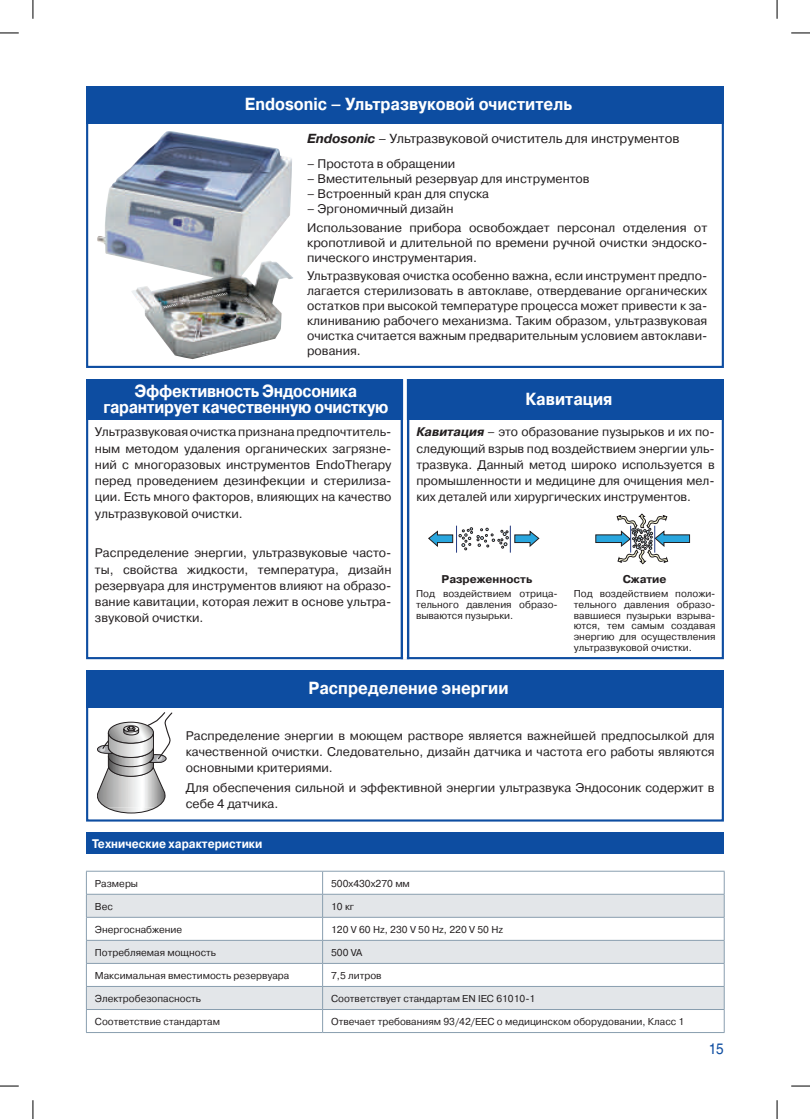
<style>
.page{position:relative;width:810px;height:1119px;background:#fff}
.page>*{position:absolute;margin:0;border:0;box-sizing:border-box;transform-origin:0 0}
.t1{font:700 17.5px "Pragmatica C";color:#fff;scale:.9 1}
.t2{font:700 17.5px/16.2px "Pragmatica C";letter-spacing:-.02em;color:#fff;text-align:center;scale:.88 1}
.t3{font:15px "Helios C";color:#0d4da1;scale:.9 1}
.t4{font:13.12px "Pragmatica C";color:#231f20}
.t5{font:12.5px/16.2px "Pragmatica C";color:#231f20;text-align:justify}
.t6{font:700 12.5px "Pragmatica C";color:#fff;scale:.9 1}
.t7{font:700 11.25px "Pragmatica C";color:#231f20}
.t8{font:10px/10.6px "Pragmatica C";color:#231f20;text-align:justify}
.s1{font-weight:700;font-style:italic}
</style>
<div class="page">
<div style="left:86px;top:86px;width:638px;height:38px;background:#0d4da1"></div>
<div style="left:86px;top:88px;width:638px;height:280px;border:2px solid #0d4da1"></div>
<img style="left:97px;top:131px;width:196px;height:228px">
<div style="left:86px;top:670px;width:638px;height:38px;background:#0d4da1"></div>
<div style="left:86px;top:672px;width:638px;height:149px;border:2px solid #0d4da1"></div>
<svg style="left:97px;top:712px;width:75px;height:101px"></svg>
<div style="left:86px;top:379px;width:638px;height:41px;background:#0d4da1"></div>
<div style="left:86px;top:379px;width:638px;height:280px;border:2px solid #0d4da1"></div>
<svg style="left:428px;top:525px;width:111px;height:27px"></svg>
<svg style="left:596px;top:513px;width:94px;height:51px"></svg>
<hr style="left:401px;top:379px;width:2px;height:280px;background:#0d4da1">
<hr style="left:407px;top:379px;width:2px;height:280px;background:#0d4da1">
<hr style="left:403px;top:378px;width:4px;height:281px;background:#fff">
<svg style="left:87px;top:871px;width:637px;height:161px"></svg>
<svg style="left:87px;top:894px;width:637px;height:114px;fill:#e3e6e9"></svg>
<hr style="left:86px;top:870px;width:237px;height:1px;background:#899eaf">
<hr style="left:323px;top:870px;width:401px;height:1px;background:#899eaf">
<hr style="left:86px;top:893px;width:237px;height:1px;background:#899eaf">
<hr style="left:323px;top:893px;width:401px;height:1px;background:#899eaf">
<hr style="left:86px;top:916px;width:237px;height:1px;background:#899eaf">
<hr style="left:323px;top:916px;width:401px;height:1px;background:#899eaf">
<hr style="left:86px;top:939px;width:237px;height:1px;background:#899eaf">
<hr style="left:323px;top:939px;width:401px;height:1px;background:#899eaf">
<hr style="left:86px;top:962px;width:237px;height:1px;background:#899eaf">
<hr style="left:323px;top:962px;width:401px;height:1px;background:#899eaf">
<hr style="left:86px;top:985px;width:237px;height:1px;background:#899eaf">
<hr style="left:323px;top:985px;width:401px;height:1px;background:#899eaf">
<hr style="left:86px;top:1008px;width:237px;height:1px;background:#899eaf">
<svg style="left:86px;top:871px;width:1px;height:161px"></svg>
<hr style="left:323px;top:1008px;width:401px;height:1px;background:#899eaf">
<svg style="left:322px;top:871px;width:1px;height:161px"></svg>
<svg style="left:724px;top:871px;width:1px;height:161px"></svg>
<hr style="left:86px;top:1032px;width:237px;height:1px;background:#899eaf">
<hr style="left:323px;top:1032px;width:401px;height:1px;background:#899eaf">
<div style="left:86px;top:832px;width:638px;height:21px;background:#0d4da1"></div>
<svg style="left:0;top:32px;width:19px;height:2px"></svg>
<svg style="left:791px;top:32px;width:19px;height:2px"></svg>
<svg style="left:0;top:1085px;width:19px;height:1px"></svg>
<svg style="left:791px;top:1085px;width:19px;height:1px"></svg>
<svg style="left:32px;top:0;width:2px;height:19px"></svg>
<svg style="left:32px;top:1100px;width:2px;height:18px"></svg>
<svg style="left:776px;top:0;width:2px;height:19px"></svg>
<svg style="left:776px;top:1100px;width:2px;height:18px"></svg>
<h1 class="t1" style="left:245px;top:94px;width:365px">Endosonic – Ультразвуковой очиститель</h1>
<p class="t4" style="left:307px;top:131px;width:374px"><span class="s1">Endosonic</span> – Ультразвуковой очиститель для инструментов</p>
<p class="t5" style="left:307px;top:156px;width:150px">– Простота в обращении</p>
<p class="t5" style="left:307px;top:171px;width:284px">– Вместительный резервуар для инструментов</p>
<p class="t5" style="left:307px;top:186px;width:184px">– Встроенный кран для спуска</p>
<p class="t5" style="left:307px;top:200px;width:402px;line-height:18.5px">– Эргономичный дизайн<br>Использование прибора освобождает персонал отделения от</p>
<p class="t5" style="left:307px;top:235px;width:402px;line-height:15px">кропотливой и длительной по времени ручной очистки эндоско&shy;пического инструментария.</p>
<p class="t5" style="left:307px;top:268px;width:402px;line-height:15px">Ультразвуковая очистка особенно важна, если инструмент предпо&shy;лагается стерилизовать в автоклаве, отвердевание органических остатков при высокой температуре процесса может привести к за&shy;клиниванию рабочего механизма. Таким образом, ультразвуковая очистка считается важным предварительным условием автоклави&shy;рования.</p>
<h1 class="t2" style="left:103px;top:382px;width:325px">Эффективность Эндосоника гарантирует качественную очисткую</h1>
<p class="t5" style="left:95px;top:424px;width:298px">Ультразвуковая очистка признана предпочтитель&shy;ным методом удаления органических загрязне&shy;ний с многоразовых инструментов EndoTherapy перед проведением дезинфекции и стерилиза&shy;ции. Есть много факторов, влияющих на качество ультразвуковой очистки.</p>
<p class="t5" style="left:95px;top:545px;width:298px">Распределение энергии, ультразвуковые часто&shy;ты, свойства жидкости, температура, дизайн резервуара для инструментов влияют на образо&shy;вание кавитации, которая лежит в основе ультра&shy;звуковой очистки.</p>
<h1 class="t1" style="left:526px;top:389px;width:98px">Кавитация</h1>
<p class="t5" style="left:416px;top:424px;width:300px"><span class="s1">Кавитация</span> – это образование пузырьков и их по&shy;следующий взрыв под воздействием энергии уль&shy;тразвука. Данный метод широко используется в промышленности и медицине для очищения мел&shy;ких деталей или хирургических инструментов.</p>
<p class="t7" style="left:442px;top:573px;width:92px">Разреженность</p>
<p class="t8" style="left:416px;top:588px;width:143px">Под воздействием отрица&shy;тельного давления образо&shy;вываются пузырьки.</p>
<p class="t7" style="left:623px;top:573px;width:45px">Сжатие</p>
<p class="t8" style="left:574px;top:588px;width:143px">Под воздействием положи&shy;тельного давления образо&shy;вавшиеся пузырьки взрыва&shy;ются, тем самым создавая энергию для осуществления ультразвуковой очистки.</p>
<h1 class="t1" style="left:308px;top:678px;width:224px">Распределение энергии</h1>
<p class="t5" style="left:186px;top:727px;width:530px">Распределение энергии в моющем растворе является важнейшей предпосылкой для качественной очистки. Следовательно, дизайн датчика и частота его работы являются основными критериями.</p>
<p class="t5" style="left:186px;top:779px;width:530px">Для обеспечения сильной и эффективной энергии ультразвука Эндосоник содержит в себе 4 датчика.</p>
<p class="t6" style="left:92px;top:836px;width:190px">Технические характеристики</p>
<p class="t8" style="left:95px;top:877px;width:45px">Размеры</p>
<p class="t8" style="left:331px;top:877px;width:80px">500х430х270 мм</p>
<p class="t8" style="left:95px;top:900px;width:20px">Вес</p>
<p class="t8" style="left:331px;top:900px;width:25px">10 кг</p>
<p class="t8" style="left:95px;top:923px;width:89px">Энергоснабжение</p>
<p class="t8" style="left:331px;top:923px;width:174px">120 V 60 Hz, 230 V 50 Hz, 220 V 50 Hz</p>
<p class="t8" style="left:95px;top:946px;width:123px">Потребляемая мощность</p>
<p class="t8" style="left:331px;top:946px;width:33px">500 VA</p>
<p class="t8" style="left:95px;top:969px;width:196px">Максимальная вместимость резервуара</p>
<p class="t8" style="left:331px;top:969px;width:52px">7,5 литров</p>
<p class="t8" style="left:95px;top:992px;width:108px">Электробезопасность</p>
<p class="t8" style="left:331px;top:992px;width:206px">Соответствует стандартам EN IEC 61010-1</p>
<p class="t8" style="left:95px;top:1015px;width:127px">Соответствие стандартам</p>
<p class="t8" style="left:331px;top:1015px;width:355px">Отвечает требованиям 93/42/ЕЕС о медицинском оборудовании, Класс 1</p>
<p class="t3" style="left:709px;top:1039px;width:18px">15</p>
</div>
